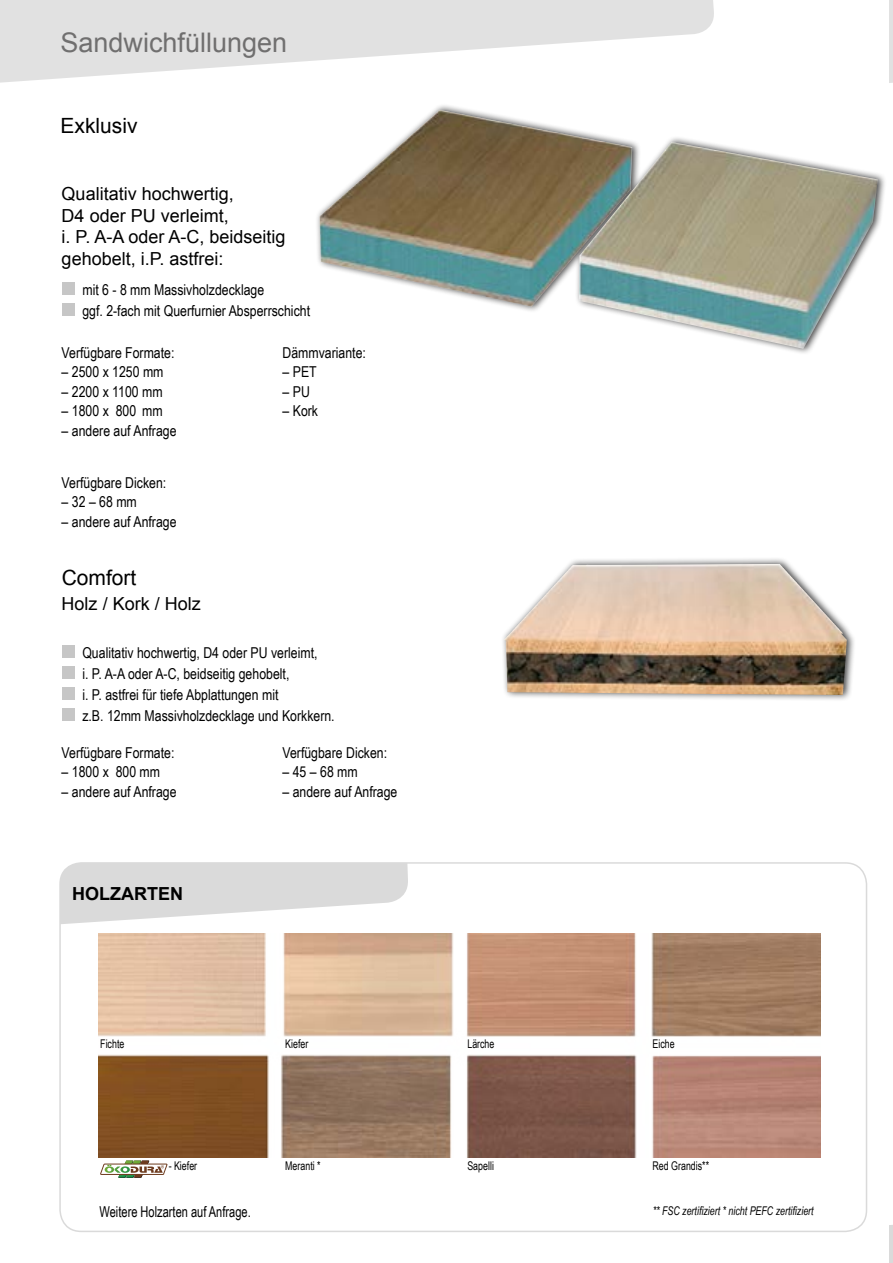
<style>
.page{position:relative;width:893px;height:1263px;background:#fff}
.page>*{position:absolute;margin:0;border:0;box-sizing:border-box;transform-origin:0 0}
.t1{font:27px "Arial";color:#706f6f}
.t2{font:21px "Arial";color:#000}
.t3{font:18px/21.6px "Arial";color:#000}
.t4{font:700 18px "Arial";color:#000}
.t5{font:15px/21px "Arial Narrow";color:#000}
.t6{font:15px "Arial Narrow";color:#000;scale:.9 1}
.t7{font:12px "Arial Narrow";color:#000;scale:.9 1}
.t8{font:italic 12px "Arial Narrow";color:#000;scale:.9 1}
.s1{font-family:"Myriad";font-size:6.9px;color:#6d3b1e}
</style>
<div class="page">
<svg style="left:889px;top:1225px;width:4px;height:38px"></svg>
<svg style="left:889px;top:0;width:4px;height:83px"></svg>
<svg style="left:0;top:0;width:714px;height:83px;fill:#e1e1e1"></svg>
<svg style="left:62px;top:865px;width:346px;height:59px"></svg>
<div style="left:59px;top:862px;width:808px;height:370px;border:2px solid #dadada;border-radius:21px"></div>
<div style="left:62px;top:282px;width:12px;height:12px;background:#c6c6c6"></div>
<div style="left:62px;top:303px;width:12px;height:12px;background:#c6c6c6"></div>
<div style="left:62px;top:645px;width:12px;height:13px;background:#c6c6c6"></div>
<div style="left:62px;top:666px;width:12px;height:13px;background:#c6c6c6"></div>
<div style="left:62px;top:687px;width:12px;height:13px;background:#c6c6c6"></div>
<div style="left:62px;top:708px;width:12px;height:13px;background:#c6c6c6"></div>
<img style="left:320px;top:110px;width:558px;height:239px">
<div style="left:500px;top:557px;width:356px;height:145px;background:#000;opacity:.75"></div>
<img style="left:504px;top:565px;width:343px;height:130px">
<svg style="left:100px;top:1160px;width:67px;height:18px"></svg>
<img style="left:98px;top:934px;width:722px;height:224px">
<h1 class="t1" style="left:61px;top:25px;width:228px">Sandwichfüllungen</h1>
<h2 class="t2" style="left:61px;top:112px;width:79px">Exklusiv</h2>
<p class="t3" style="left:62px;top:183px;width:225px">Qualitativ hochwertig,<br>D4 oder PU verleimt,<br>i. P. A-A oder A-C, beidseitig gehobelt, i.P. astfrei:</p>
<p class="t5" style="left:82px;top:278px;width:229px">mit 6 - 8 mm Massivholzdecklage<br>ggf. 2-fach mit Querfurnier Absperrschicht</p>
<p class="t5" style="left:62px;top:341px;width:114px">Verfügbare Formate:</p>
<p class="t5" style="left:62px;top:361px;width:103px">– 2500 x 1250 mm</p>
<p class="t5" style="left:62px;top:380px;width:102px">– 2200 x 1100 mm</p>
<p class="t5" style="left:62px;top:400px;width:103px">– 1800 x 800 mm</p>
<p class="t5" style="left:62px;top:419px;width:116px">– andere auf Anfrage</p>
<p class="t5" style="left:62px;top:472px;width:106px">Verfügbare Dicken:</p>
<p class="t5" style="left:62px;top:491px;width:77px">– 32 – 68 mm</p>
<p class="t5" style="left:62px;top:511px;width:116px">– andere auf Anfrage</p>
<h2 class="t2" style="left:62px;top:564px;width:76px">Comfort</h2>
<p class="t3" style="left:62px;top:593px;width:141px">Holz / Kork / Holz</p>
<p class="t5" style="left:283px;top:341px;width:85px">Dämmvariante:</p>
<p class="t5" style="left:283px;top:361px;width:36px">– PET</p>
<p class="t5" style="left:283px;top:380px;width:29px">– PU</p>
<p class="t5" style="left:283px;top:400px;width:37px">– Kork</p>
<p class="t5" style="left:82px;top:641px;width:254px">Qualitativ hochwertig, D4 oder PU verleimt,<br>i. P. A-A oder A-C, beidseitig gehobelt,<br>i. P. astfrei für tiefe Abplattungen mit<br>z.B. 12mm Massivholzdecklage und Korkkern.</p>
<p class="t5" style="left:62px;top:741px;width:114px">Verfügbare Formate:</p>
<p class="t5" style="left:62px;top:761px;width:100px">– 1800 x 800 mm</p>
<p class="t5" style="left:62px;top:780px;width:116px">– andere auf Anfrage</p>
<p class="t4" style="left:72px;top:881px;width:112px">HOLZARTEN</p>
<p class="t5" style="left:283px;top:741px;width:106px">Verfügbare Dicken:</p>
<p class="t5" style="left:283px;top:761px;width:77px">– 45 – 68 mm</p>
<p class="t5" style="left:283px;top:780px;width:116px">– andere auf Anfrage</p>
<p class="t7" style="left:100px;top:1035px;width:28px">Fichte</p>
<p class="t7" style="left:285px;top:1035px;width:27px">Kiefer</p>
<p class="t7" style="left:467px;top:1035px;width:32px">Lärche</p>
<p class="t7" style="left:653px;top:1035px;width:26px">Eiche</p>
<p class="t7" style="left:161px;top:1157px;width:42px"><span class="s1">®</span> - Kiefer</p>
<p class="t7" style="left:467px;top:1157px;width:31px">Sapelli</p>
<p class="t7" style="left:653px;top:1157px;width:64px">Red Grandis**</p>
<p class="t7" style="left:285px;top:1157px;width:41px">Meranti *</p>
<p class="t6" style="left:100px;top:1200px;width:169px">Weitere Holzarten auf Anfrage.</p>
<p class="t8" style="left:653px;top:1202px;width:180px">** FSC zertifiziert * nicht PEFC zertifiziert</p>
</div>
